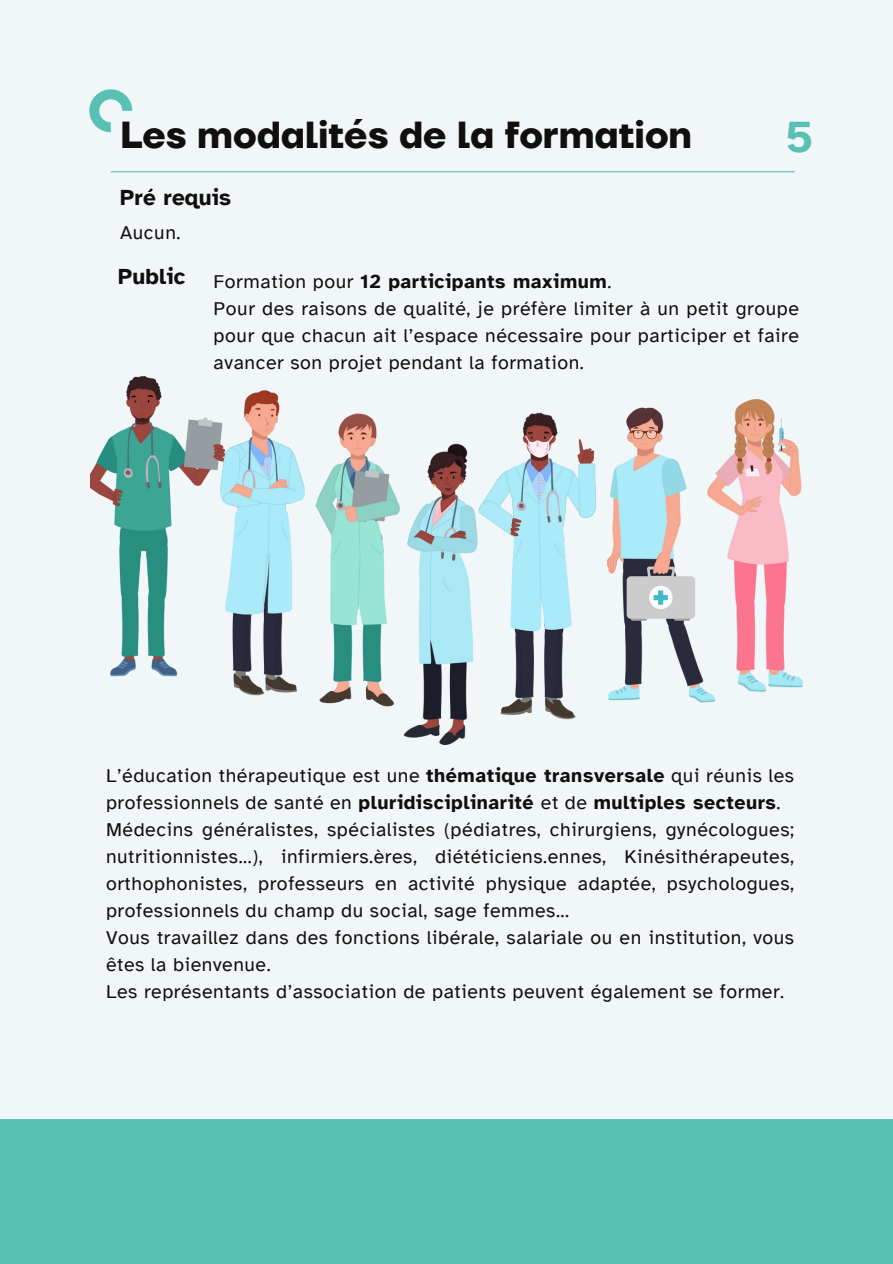
<style>
.page{position:relative;width:893px;height:1264px;background:#fff}
.page>*{position:absolute;margin:0;border:0;box-sizing:border-box;transform-origin:0 0}
.t1{font:700 45px "Atkinson Hyperlegible";color:#59c1b4}
.t2{font:700 37.5px "TT Firs Neue";color:#100f0d}
.t3{font:700 22.5px "Atkinson Hyperlegible";letter-spacing:.01em;color:#100f0d}
.t4{font:19.5px/27px "Atkinson Hyperlegible";letter-spacing:.03em;color:#100f0d}
.s1{font-weight:700}
</style>
<div class="page">
<div style="left:0;top:0;width:892px;height:1263px;background:#f1f6f9"></div>
<svg style="left:89px;top:89px;width:43px;height:43px"></svg>
<div style="left:0;top:1118px;width:892px;height:145px;background:#59c1b4"></div>
<hr style="left:111px;top:171px;width:683px;height:1px;background:#59c1b4">
<img style="left:91px;top:376px;width:711px;height:368px">
<h2 class="t2" style="left:120px;top:112px;width:573px">Les modalités de la formation</h2>
<p class="t3" style="left:120px;top:183px;width:112px">Pré requis</p>
<p class="t4" style="left:120px;top:219px;width:62px">Aucun.</p>
<h1 class="t1" style="left:785px;top:110px;width:29px">5</h1>
<p class="t3" style="left:118px;top:262px;width:69px">Public</p>
<p class="t4" style="left:214px;top:268px;width:586px">Formation pour <span class="s1">12 participants maximum</span>.<br>Pour des raisons de qualité, je préfère limiter à un petit groupe pour que chacun ait l’espace nécessaire pour participer et faire avancer son projet pendant la formation.</p>
<p class="t4" style="left:106px;top:761px;width:689px">L’éducation thérapeutique est une <span class="s1">thématique transversale</span> qui réunis les professionnels de santé en <span class="s1">pluridisciplinarité</span> et de <span class="s1">multiples secteurs</span>.<br>Médecins généralistes, spécialistes (pédiatres, chirurgiens, gynécologues; nutritionnistes...), infirmiers.ères, diététiciens.ennes, Kinésithérapeutes, orthophonistes, professeurs en activité physique adaptée, psychologues, professionnels du champ du social, sage femmes...<br>Vous travaillez dans des fonctions libérale, salariale ou en institution, vous êtes la bienvenue.<br>Les représentants d’association de patients peuvent également se former.</p>
</div>
